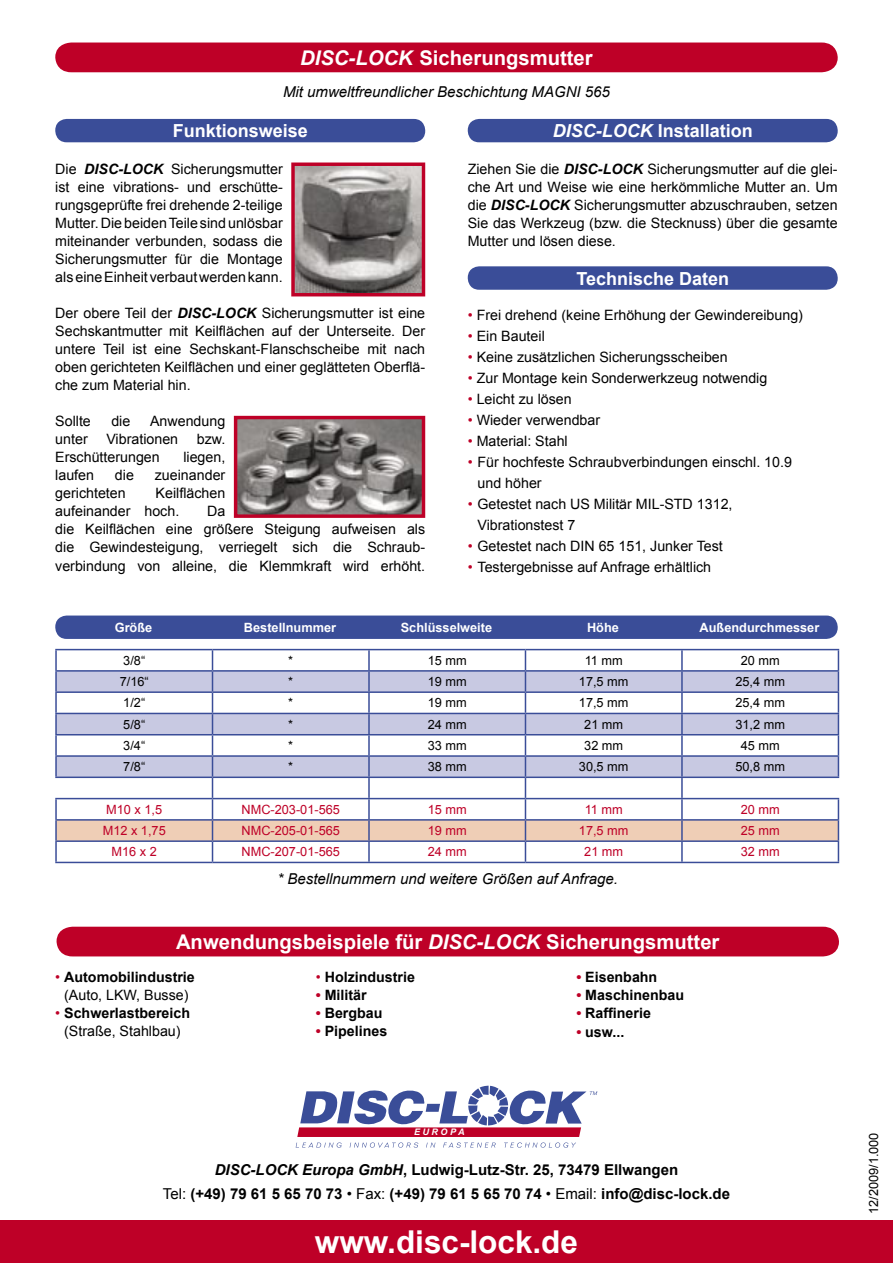
<style>
.page{position:relative;width:893px;height:1263px;background:#fff}
.page>*{position:absolute;margin:0;border:0;box-sizing:border-box;transform-origin:0 0}
.t1{font:700 31.5px "Arial";color:#fff}
.t2{font:700 20.25px "Arial";color:#fff}
.t3{font:700 18px "Arial";color:#fff}
.t4{font:700 15px "Arial";color:#000}
.t5{font:italic 15px "Arial";color:#000}
.t6{font:14.25px/18px "Arial";color:#000;text-align:justify}
.t7{font:700 14.25px "Arial";color:#000}
.t8{font:12.75px "Arial";color:#000}
.t9{font:12.75px "Arial";color:#be0027}
.t10{font:700 12.75px "Arial";color:#fff}
.t11{font:italic 700 9px "Arial";color:#fff}
.s1{font-style:italic}
.s2{font-weight:700;font-style:italic}
.s3{color:#be0027}
.s4{font-weight:400;color:#be0027}
.s5{font-weight:400}
</style>
<div class="page">
<div style="left:55px;top:43px;width:783px;height:29px;background:#be0027"></div>
<img style="left:295px;top:166px;width:126px;height:126px">
<div style="left:291px;top:162px;width:134px;height:134px;border:3px solid #be0027"></div>
<div style="left:55px;top:119px;width:370px;height:23px;background:#3a4d98"></div>
<div style="left:468px;top:119px;width:370px;height:23px;background:#3a4d98"></div>
<svg style="left:468px;top:266px;width:370px;height:24px;background:#41539b"></svg>
<img style="left:238px;top:420px;width:183px;height:94px">
<div style="left:234px;top:416px;width:191px;height:102px;border:3px solid #be0027"></div>
<div style="left:57px;top:927px;width:782px;height:29px;background:#be0027"></div>
<div style="left:0;top:1220px;width:893px;height:43px;background:#be0027"></div>
<svg style="left:296px;top:1086px;width:301px;height:62px"></svg>
<svg style="left:55px;top:615px;width:783px;height:24px;background:#40529b"></svg>
<hr style="left:55px;top:649px;width:157px;height:1px;background:#3a4d98">
<hr style="left:212px;top:649px;width:157px;height:1px;background:#3a4d98">
<hr style="left:369px;top:649px;width:156px;height:1px;background:#3a4d98">
<hr style="left:525px;top:649px;width:157px;height:1px;background:#3a4d98">
<hr style="left:682px;top:649px;width:157px;height:1px;background:#3a4d98">
<svg style="left:55px;top:650px;width:784px;height:212px"></svg>
<hr style="left:55px;top:862px;width:157px;height:1px;background:#3a4d98">
<hr style="left:212px;top:862px;width:157px;height:1px;background:#3a4d98">
<hr style="left:369px;top:862px;width:156px;height:1px;background:#3a4d98">
<hr style="left:525px;top:862px;width:157px;height:1px;background:#3a4d98">
<hr style="left:682px;top:862px;width:157px;height:1px;background:#3a4d98">
<p class="t2" style="left:300px;top:44px;width:294px"><span class="s1">DISC-LOCK</span> Sicherungsmutter</p>
<p class="t5" style="left:283px;top:82px;width:328px">Mit umweltfreundlicher Beschichtung MAGNI 565</p>
<p class="t3" style="left:173px;top:119px;width:137px">Funktionsweise</p>
<p class="t3" style="left:553px;top:119px;width:202px"><span class="s1">DISC-LOCK</span> Installation</p>
<p class="t6" style="left:55px;top:160px;width:229px">Die <span class="s2">DISC-LOCK</span> Sicherungsmutter ist eine vibrations- und erschütte&shy;rungsgeprüfte frei drehende 2-teilige Mutter. Die beiden Teile sind unlösbar miteinander verbunden, sodass die Sicherungsmutter für die Montage als eine Einheit verbaut werden kann.</p>
<p class="t6" style="left:55px;top:304px;width:371px">Der obere Teil der <span class="s2">DISC-LOCK</span> Sicherungsmutter ist eine Sechskantmutter mit Keilflächen auf der Unterseite. Der untere Teil ist eine Sechskant-Flanschscheibe mit nach oben gerichteten Keilflächen und einer geglätteten Oberflä&shy;che zum Material hin.</p>
<p class="t6" style="left:55px;top:412px;width:37px">Sollte</p>
<p class="t6" style="left:111px;top:412px;width:21px">die</p>
<p class="t6" style="left:150px;top:412px;width:77px">Anwendung</p>
<p class="t6" style="left:55px;top:430px;width:34px">unter</p>
<p class="t6" style="left:106px;top:430px;width:73px">Vibrationen</p>
<p class="t6" style="left:197px;top:430px;width:30px">bzw.</p>
<p class="t6" style="left:55px;top:448px;width:106px">Erschütterungen</p>
<p class="t6" style="left:183px;top:448px;width:43px">liegen,</p>
<p class="t6" style="left:55px;top:466px;width:40px">laufen</p>
<p class="t6" style="left:115px;top:466px;width:21px">die</p>
<p class="t6" style="left:155px;top:466px;width:72px">zueinander</p>
<p class="t6" style="left:55px;top:484px;width:72px">gerichteten</p>
<p class="t6" style="left:55px;top:484px;width:172px;text-indent:100px">Keilflächen aufeinander hoch.</p>
<p class="t6" style="left:55px;top:502px;width:371px;text-align:left;text-indent:152px">Da<br>die Keilflächen eine größere Steigung aufweisen als die Gewindesteigung, verriegelt sich die Schraub&shy;verbindung von alleine, die Klemmkraft wird erhöht.</p>
<p class="t6" style="left:468px;top:160px;width:371px">Ziehen Sie die <span class="s2">DISC-LOCK</span> Sicherungsmutter auf die glei&shy;che Art und Weise wie eine herkömmliche Mutter an. Um die <span class="s2">DISC-LOCK</span> Sicherungsmutter abzuschrauben, setzen Sie das Werkzeug (bzw. die Stecknuss) über die gesamte Mutter und lösen diese.</p>
<p class="t3" style="left:576px;top:266px;width:154px">Technische Daten</p>
<p class="t6" style="left:468px;top:306px;width:337px"><span class="s3">•</span> Frei drehend (keine Erhöhung der Gewindereibung)</p>
<p class="t6" style="left:468px;top:327px;width:79px"><span class="s3">•</span> Ein Bauteil</p>
<p class="t6" style="left:468px;top:348px;width:262px"><span class="s3">•</span> Keine zusätzlichen Sicherungsscheiben</p>
<p class="t6" style="left:468px;top:369px;width:301px"><span class="s3">•</span> Zur Montage kein Sonderwerkzeug notwendig</p>
<p class="t6" style="left:468px;top:390px;width:105px"><span class="s3">•</span> Leicht zu lösen</p>
<p class="t6" style="left:468px;top:411px;width:134px"><span class="s3">•</span> Wieder verwendbar</p>
<p class="t6" style="left:468px;top:432px;width:102px"><span class="s3">•</span> Material: Stahl</p>
<p class="t6" style="left:468px;top:453px;width:326px"><span class="s3">•</span> Für hochfeste Schraubverbindungen einschl. 10.9</p>
<p class="t6" style="left:477px;top:474px;width:66px">und höher</p>
<p class="t6" style="left:468px;top:495px;width:266px"><span class="s3">•</span> Getestet nach US Militär MIL-STD 1312,</p>
<p class="t6" style="left:477px;top:516px;width:99px">Vibrationstest 7</p>
<p class="t6" style="left:468px;top:537px;width:257px"><span class="s3">•</span> Getestet nach DIN 65 151, Junker Test</p>
<p class="t6" style="left:468px;top:558px;width:245px"><span class="s3">•</span> Testergebnisse auf Anfrage erhältlich</p>
<p class="t10" style="left:115px;top:619px;width:39px">Größe</p>
<p class="t10" style="left:244px;top:619px;width:94px">Bestellnummer</p>
<p class="t10" style="left:401px;top:619px;width:93px">Schlüsselweite</p>
<p class="t10" style="left:587px;top:619px;width:33px">Höhe</p>
<p class="t10" style="left:700px;top:619px;width:121px">Außendurchmesser</p>
<p class="t8" style="left:123px;top:652px;width:23px">3/8“</p>
<p class="t8" style="left:288px;top:652px;width:6px">*</p>
<p class="t8" style="left:428px;top:652px;width:40px">15 mm</p>
<p class="t8" style="left:585px;top:652px;width:40px">11 mm</p>
<p class="t8" style="left:741px;top:652px;width:40px">20 mm</p>
<p class="t8" style="left:120px;top:673px;width:31px">7/16“</p>
<p class="t8" style="left:288px;top:673px;width:6px">*</p>
<p class="t8" style="left:428px;top:673px;width:40px">19 mm</p>
<p class="t8" style="left:579px;top:673px;width:51px">17,5 mm</p>
<p class="t8" style="left:735px;top:673px;width:51px">25,4 mm</p>
<p class="t8" style="left:123px;top:695px;width:23px">1/2“</p>
<p class="t8" style="left:288px;top:695px;width:6px">*</p>
<p class="t8" style="left:428px;top:695px;width:40px">19 mm</p>
<p class="t8" style="left:579px;top:695px;width:51px">17,5 mm</p>
<p class="t8" style="left:735px;top:695px;width:51px">25,4 mm</p>
<p class="t8" style="left:123px;top:716px;width:23px">5/8“</p>
<p class="t8" style="left:288px;top:716px;width:6px">*</p>
<p class="t8" style="left:428px;top:716px;width:40px">24 mm</p>
<p class="t8" style="left:584px;top:716px;width:40px">21 mm</p>
<p class="t8" style="left:735px;top:716px;width:51px">31,2 mm</p>
<p class="t8" style="left:123px;top:737px;width:23px">3/4“</p>
<p class="t8" style="left:288px;top:737px;width:6px">*</p>
<p class="t8" style="left:428px;top:737px;width:40px">33 mm</p>
<p class="t8" style="left:584px;top:737px;width:40px">32 mm</p>
<p class="t8" style="left:741px;top:737px;width:40px">45 mm</p>
<p class="t8" style="left:123px;top:758px;width:23px">7/8“</p>
<p class="t8" style="left:288px;top:758px;width:6px">*</p>
<p class="t8" style="left:428px;top:758px;width:40px">38 mm</p>
<p class="t8" style="left:579px;top:758px;width:51px">30,5 mm</p>
<p class="t8" style="left:735px;top:758px;width:51px">50,8 mm</p>
<p class="t9" style="left:106px;top:801px;width:57px">M10 x 1,5</p>
<p class="t9" style="left:241px;top:801px;width:100px">NMC-203-01-565</p>
<p class="t9" style="left:428px;top:801px;width:40px">15 mm</p>
<p class="t9" style="left:585px;top:801px;width:40px">11 mm</p>
<p class="t9" style="left:741px;top:801px;width:40px">20 mm</p>
<p class="t9" style="left:103px;top:822px;width:65px">M12 x 1,75</p>
<p class="t9" style="left:241px;top:822px;width:100px">NMC-205-01-565</p>
<p class="t9" style="left:428px;top:822px;width:40px">19 mm</p>
<p class="t9" style="left:579px;top:822px;width:51px">17,5 mm</p>
<p class="t9" style="left:741px;top:822px;width:40px">25 mm</p>
<p class="t9" style="left:112px;top:844px;width:47px">M16 x 2</p>
<p class="t9" style="left:241px;top:844px;width:100px">NMC-207-01-565</p>
<p class="t9" style="left:428px;top:844px;width:40px">24 mm</p>
<p class="t9" style="left:584px;top:844px;width:40px">21 mm</p>
<p class="t9" style="left:741px;top:844px;width:40px">32 mm</p>
<p class="t5" style="left:278px;top:869px;width:342px">* Bestellnummern und weitere Größen auf Anfrage.</p>
<p class="t2" style="left:176px;top:928px;width:545px">Anwendungsbeispiele für <span class="s1">DISC-LOCK</span> Sicherungsmutter</p>
<p class="t7" style="left:55px;top:967px;width:141px"><span class="s4">•</span> Automobilindustrie</p>
<p class="t6" style="left:64px;top:986px;width:126px">(Auto, LKW, Busse)</p>
<p class="t7" style="left:55px;top:1003px;width:136px"><span class="s4">•</span> Schwerlastbereich</p>
<p class="t6" style="left:64px;top:1022px;width:118px">(Straße, Stahlbau)</p>
<p class="t7" style="left:316px;top:967px;width:101px"><span class="s4">•</span> Holzindustrie</p>
<p class="t7" style="left:316px;top:985px;width:52px"><span class="s3">•</span> Militär</p>
<p class="t7" style="left:316px;top:1003px;width:68px"><span class="s3">•</span> Bergbau</p>
<p class="t7" style="left:316px;top:1021px;width:73px"><span class="s3">•</span> Pipelines</p>
<p class="t7" style="left:576px;top:967px;width:83px"><span class="s3">•</span> Eisenbahn</p>
<p class="t7" style="left:576px;top:985px;width:109px"><span class="s3">•</span> Maschinenbau</p>
<p class="t7" style="left:576px;top:1003px;width:76px"><span class="s3">•</span> Raffinerie</p>
<p class="t7" style="left:576px;top:1023px;width:50px"><span class="s3">•</span> usw...</p>
<p class="t11" style="left:414px;top:1126px;width:52px">E U R O P A</p>
<p class="t4" style="left:215px;top:1159px;width:465px"><span class="s1">DISC-LOCK Europa GmbH</span>, Ludwig-Lutz-Str. 25, 73479 Ellwangen</p>
<p class="t4" style="left:163px;top:1183px;width:569px"><span class="s5">Tel:</span> (+49) 79 61 5 65 70 73 <span class="s5">• Fax:</span> (+49) 79 61 5 65 70 74 <span class="s5">• Email:</span> info@disc-lock.de</p>
<p class="t1" style="left:315px;top:1221px;width:265px">www.disc-lock.de</p>
<p class="t8" style="left:865px;top:1214px;width:83px;rotate:-90deg">12/2009/1.000</p>
</div>
